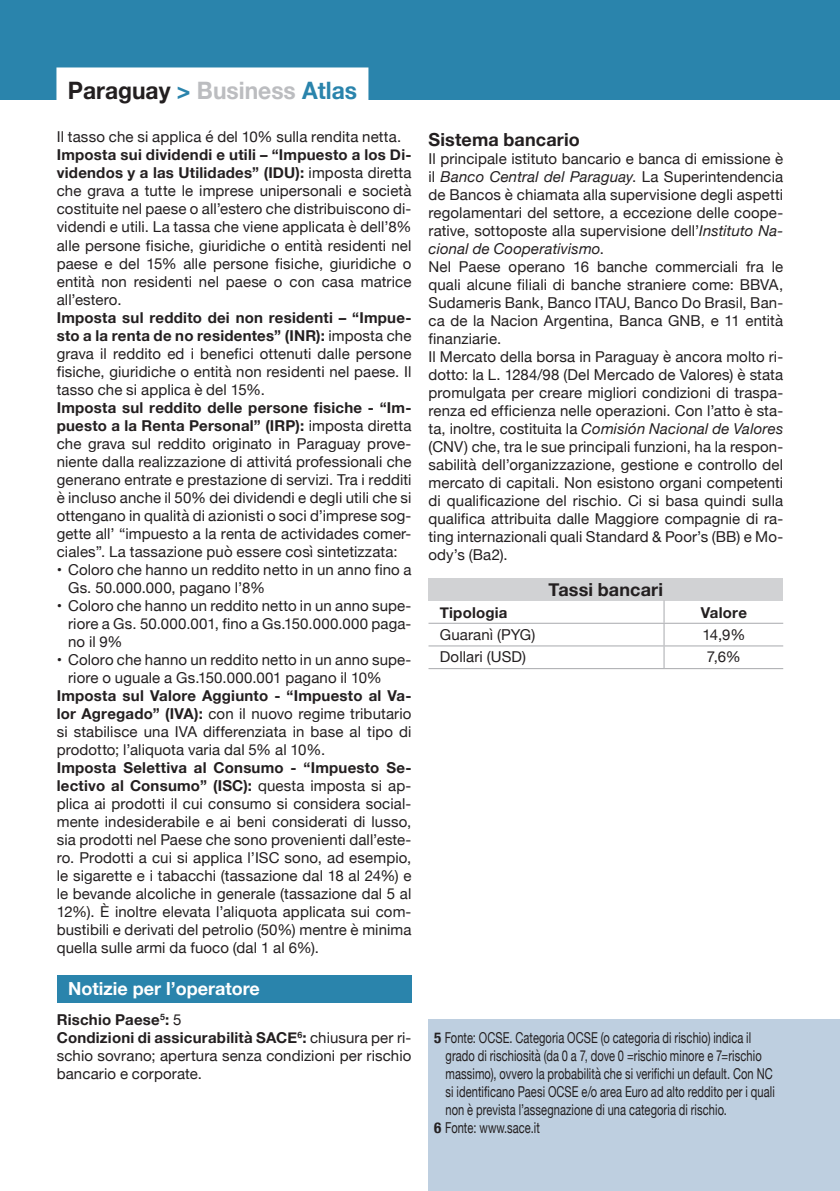
<style>
.page{position:relative;width:840px;height:1191px;background:#fff}
.page>*{position:absolute;margin:0;border:0;box-sizing:border-box;transform-origin:0 0}
.t1{font:700 24px "Helvetica Neue";color:#231f20;scale:.95 1}
.t2{font:700 18px "Helvetica Neue";letter-spacing:.01em;color:#231f20}
.t3{font:700 18px "Helvetica Neue";color:#fff}
.t4{font:15px/18px "Helvetica Neue";letter-spacing:.01em;color:#231f20;text-align:justify}
.t5{font:15px/18px "Helvetica Neue";letter-spacing:.01em;color:#231f20;scale:.74 1}
.t6{font:700 15px "Helvetica Neue";letter-spacing:.01em;color:#231f20}
.s1{color:#2a84ac}
.s2{color:#bcbdc0}
.s3{font-weight:700}
.s4{font-weight:400}
.s5{font-style:italic}
.s6{font-weight:700;font-stretch:condensed}
</style>
<div class="page">
<div style="left:0;top:0;width:839px;height:99px;background:#2a84ac"></div>
<div style="left:57px;top:975px;width:354px;height:27px;background:#2a84ac"></div>
<div style="left:428px;top:578px;width:354px;height:22px;background:#d1d2d4"></div>
<hr style="left:428px;top:623px;width:235px;height:1px;background:#a8a9ad">
<hr style="left:663px;top:623px;width:119px;height:1px;background:#a8a9ad">
<hr style="left:428px;top:645px;width:235px;height:1px;background:#a8a9ad">
<hr style="left:663px;top:645px;width:119px;height:1px;background:#a8a9ad">
<svg style="left:663px;top:600px;width:1px;height:68px"></svg>
<hr style="left:428px;top:668px;width:235px;height:1px;background:#a8a9ad">
<hr style="left:663px;top:668px;width:119px;height:1px;background:#a8a9ad">
<div style="left:56px;top:67px;width:312px;height:36px;background:#fff"></div>
<div style="left:428px;top:1019px;width:411px;height:172px;background:#becfe0"></div>
<p class="t1" style="left:68px;top:72px;width:306px">Paraguay <span class="s1">&gt;</span> <span class="s2">Business</span> <span class="s1">Atlas</span></p>
<p class="t4" style="left:57px;top:129px;width:346px">Il tasso che si applica é del 10% sulla rendita netta.</p>
<p class="t4" style="left:57px;top:147px;width:356px"><span class="s3">Imposta sui dividendi e utili – “Impuesto a los Di&shy;videndos y a las Utilidades” (IDU):</span> imposta diretta che grava a tutte le imprese unipersonali e società costituite nel paese o all’estero che distribuiscono di&shy;videndi e utili. La tassa che viene applicata è dell’8% alle persone fisiche, giuridiche o entità residenti nel paese e del 15% alle persone fisiche, giuridiche o entità non residenti nel paese o con casa matrice all’estero.</p>
<p class="t4" style="left:57px;top:309px;width:356px"><span class="s3">Imposta sul reddito dei non residenti – “Impue&shy;sto a la renta de no residentes” (INR):</span> imposta che grava il reddito ed i benefici ottenuti dalle persone fisiche, giuridiche o entità non residenti nel paese. Il tasso che si applica è del 15%.</p>
<p class="t4" style="left:57px;top:399px;width:356px"><span class="s3">Imposta sul reddito delle persone fisiche - “Im&shy;puesto a la Renta Personal” (IRP):</span> imposta diretta che grava sul reddito originato in Paraguay prove&shy;niente dalla realizzazione di attivitá professionali che generano entrate e prestazione di servizi. Tra i redditi è incluso anche il 50% dei dividendi e degli utili che si ottengano in qualità di azionisti o soci d’imprese sog&shy;gette all’ “impuesto a la renta de actividades comer&shy;ciales”. La tassazione può essere così sintetizzata:</p>
<p class="t4" style="left:68px;top:561px;width:344px;text-indent:-11px">• Coloro che hanno un reddito netto in un anno fino a<br>Gs. 50.000.000, pagano l’8%</p>
<p class="t4" style="left:68px;top:597px;width:344px;text-indent:-11px">• Coloro che hanno un reddito netto in un anno supe&shy;riore a Gs. 50.000.001, fino a Gs.150.000.000 paga&shy;no il 9%</p>
<p class="t4" style="left:68px;top:651px;width:344px;text-indent:-11px">• Coloro che hanno un reddito netto in un anno supe&shy;riore o uguale a Gs.150.000.001 pagano il 10%</p>
<p class="t4" style="left:57px;top:687px;width:356px"><span class="s3">Imposta sul Valore Aggiunto - “Impuesto al Va&shy;lor Agregado” (IVA):</span> con il nuovo regime tributario si stabilisce una IVA differenziata in base al tipo di prodotto; l’aliquota varia dal 5% al 10%.</p>
<p class="t4" style="left:57px;top:759px;width:356px"><span class="s3">Imposta Selettiva al Consumo - “Impuesto Se&shy;lectivo al Consumo” (ISC):</span> questa imposta si ap&shy;plica ai prodotti il cui consumo si considera social&shy;mente indesiderabile e ai beni considerati di lusso, sia prodotti nel Paese che sono provenienti dall’este&shy;ro. Prodotti a cui si applica l’ISC sono, ad esempio, le sigarette e i tabacchi (tassazione dal 18 al 24%) e le bevande alcoliche in generale (tassazione dal 5 al 12%). È inoltre elevata l’aliquota applicata sui com&shy;bustibili e derivati del petrolio (50%) mentre è minima quella sulle armi da fuoco (dal 1 al 6%).</p>
<p class="t3" style="left:68px;top:974px;width:193px">Notizie per l’operatore</p>
<p class="t6" style="left:57px;top:1007px;width:126px">Rischio Paese<sup>5</sup>: <span class="s4">5</span></p>
<p class="t4" style="left:57px;top:1029px;width:356px"><span class="s3">Condizioni di assicurabilità SACE</span><sup>6</sup><span class="s3">:</span> chiusura per ri&shy;schio sovrano; apertura senza condizioni per rischio bancario e corporate.</p>
<p class="t2" style="left:428px;top:125px;width:153px">Sistema bancario</p>
<p class="t4" style="left:428px;top:150px;width:356px">Il principale istituto bancario e banca di emissione è il <span class="s5">Banco Central del Paraguay</span>. La Superintendencia de Bancos è chiamata alla supervisione degli aspetti regolamentari del settore, a eccezione delle coope&shy;rative, sottoposte alla supervisione dell’<span class="s5">Instituto Na&shy;cional de Cooperativismo</span>.</p>
<p class="t4" style="left:428px;top:258px;width:356px">Nel Paese operano 16 banche commerciali fra le quali alcune filiali di banche straniere come: BBVA, Sudameris Bank, Banco ITAU, Banco Do Brasil, Ban&shy;ca de la Nacion Argentina, Banca GNB, e 11 entità finanziarie.</p>
<p class="t4" style="left:428px;top:348px;width:356px">Il Mercato della borsa in Paraguay è ancora molto ri&shy;dotto: la L. 1284/98 (Del Mercado de Valores) è stata promulgata per creare migliori condizioni di traspa&shy;renza ed efficienza nelle operazioni. Con l’atto è sta&shy;ta, inoltre, costituita la <span class="s5">Comisión Nacional de Valores </span>(CNV) che, tra le sue principali funzioni, ha la respon&shy;sabilità dell’organizzazione, gestione e controllo del mercato di capitali. Non esistono organi competenti di qualificazione del rischio. Ci si basa quindi sulla qualifica attribuita dalle Maggiore compagnie di ra&shy;ting internazionali quali Standard &amp; Poor’s (BB) e Mo&shy;ody’s (Ba2).</p>
<p class="t2" style="left:548px;top:575px;width:116px">Tassi bancari</p>
<p class="t6" style="left:439px;top:601px;width:69px">Tipologia</p>
<p class="t6" style="left:700px;top:601px;width:48px">Valore</p>
<p class="t4" style="left:439px;top:626px;width:97px">Guaranì (PYG)</p>
<p class="t4" style="left:702px;top:626px;width:44px">14,9%</p>
<p class="t4" style="left:439px;top:649px;width:88px">Dollari (USD)</p>
<p class="t4" style="left:706px;top:649px;width:35px">7,6%</p>
<p class="t5" style="left:445px;top:1029px;width:446px;text-indent:-11px"><span class="s6">5</span> Fonte: OCSE. Categoria OCSE (o categoria di rischio) indica il grado di rischiosità (da 0 a 7, dove 0 =rischio minore e 7=rischio massimo), ovvero la probabilità che si verifichi un default. Con NC si identificano Paesi OCSE e/o area Euro ad alto reddito per i quali non è prevista l’assegnazione di una categoria di rischio.</p>
<p class="t5" style="left:434px;top:1119px;width:144px"><span class="s6">6</span> Fonte: www.sace.it</p>
</div>
